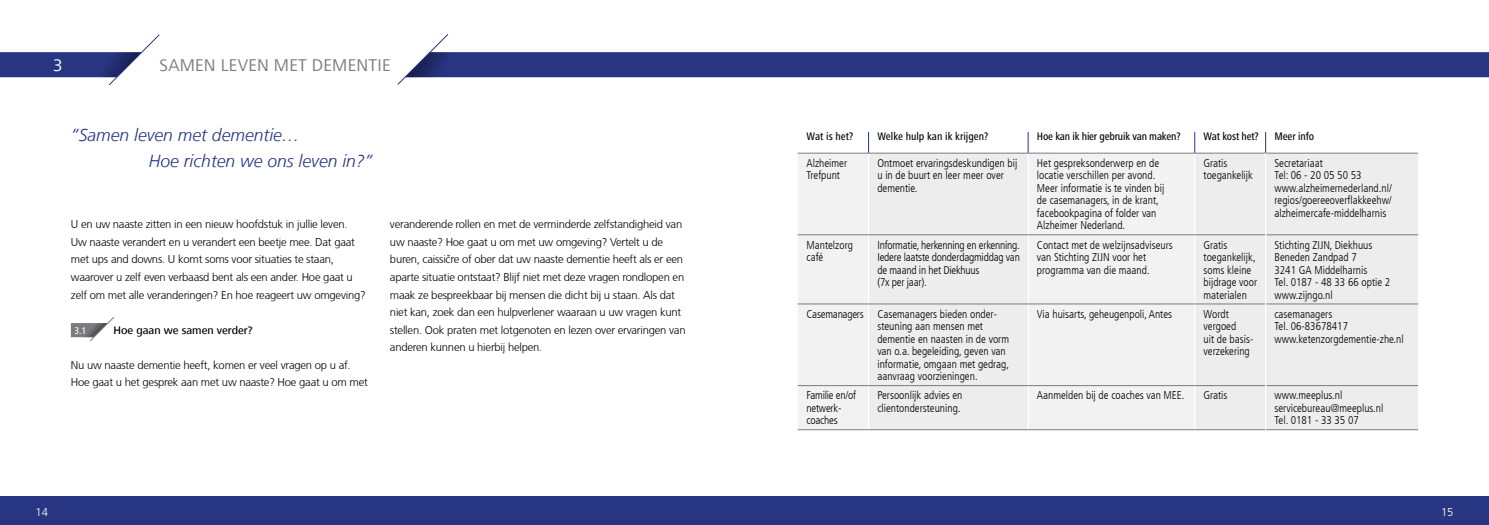
<style>
.page{position:relative;width:1489px;height:525px;background:#fff}
.page>*{position:absolute;margin:0;border:0;box-sizing:border-box;transform-origin:0 0}
.t1{font:italic 300 17.5px/26.2px "Frutiger LT";color:#283583}
.t2{font:17.5px "Frutiger Next LT";letter-spacing:.015em;color:#7c7b81}
.t3{font:17.5px "Frutiger Next LT";color:#fff}
.t4{font:300 condensed 11.25px/12.5px "Frutiger LT";color:#000}
.t5{font:300 11.25px/17.5px "Frutiger CE";letter-spacing:-.02em;color:#000}
.t6{font:300 condensed 11.25px/12.5px "Frutiger LT";letter-spacing:-.02em;color:#000}
.t7{font:500 condensed 11.25px "Frutiger Next LT";letter-spacing:-.015em;color:#000}
.t8{font:500 11.25px "Frutiger Next LT";color:#000}
.t9{font:300 11.25px "Frutiger CE";color:#fff}
.t10{font:500 condensed 10px "Frutiger Next LT";color:#fff}
</style>
<div class="page">
<svg style="left:71px;top:317px;width:44px;height:24px"></svg>
<div style="left:0;top:496px;width:1488px;height:28px;background:#283583"></div>
<svg style="left:0;top:34px;width:160px;height:52px"></svg>
<svg style="left:397px;top:34px;width:1091px;height:51px"></svg>
<div style="left:797px;top:154px;width:70px;height:275px;background:#f2f2f2"></div>
<div style="left:869px;top:154px;width:548px;height:275px;background:#ededed"></div>
<svg style="left:868px;top:132px;width:1px;height:21px"></svg>
<svg style="left:1027px;top:132px;width:1px;height:21px"></svg>
<svg style="left:1194px;top:132px;width:1px;height:21px"></svg>
<svg style="left:1265px;top:132px;width:1px;height:21px"></svg>
<hr style="left:1027px;top:153px;width:1px;height:81px;background:#fff">
<hr style="left:1193px;top:153px;width:2px;height:81px;background:#fff">
<hr style="left:1027px;top:235px;width:1px;height:68px;background:#fff">
<hr style="left:1193px;top:235px;width:2px;height:68px;background:#fff">
<hr style="left:1027px;top:304px;width:1px;height:81px;background:#fff">
<hr style="left:1193px;top:304px;width:2px;height:81px;background:#fff">
<hr style="left:1027px;top:385px;width:1px;height:44px;background:#fff">
<hr style="left:1193px;top:385px;width:2px;height:44px;background:#fff">
<hr style="left:797px;top:234px;width:71px;height:1px;background:#7c7b81">
<hr style="left:797px;top:303px;width:71px;height:1px;background:#7c7b81">
<hr style="left:797px;top:385px;width:71px;height:1px;background:#7c7b81">
<hr style="left:797px;top:429px;width:71px;height:1px;background:#7c7b81">
<hr style="left:868px;top:234px;width:160px;height:1px;background:#7c7b81">
<hr style="left:868px;top:303px;width:160px;height:1px;background:#7c7b81">
<hr style="left:868px;top:385px;width:160px;height:1px;background:#7c7b81">
<hr style="left:868px;top:429px;width:160px;height:1px;background:#7c7b81">
<hr style="left:1028px;top:234px;width:166px;height:1px;background:#7c7b81">
<hr style="left:1028px;top:303px;width:166px;height:1px;background:#7c7b81">
<hr style="left:1028px;top:385px;width:166px;height:1px;background:#7c7b81">
<hr style="left:1028px;top:429px;width:166px;height:1px;background:#7c7b81">
<hr style="left:1194px;top:234px;width:70px;height:1px;background:#7c7b81">
<hr style="left:1266px;top:234px;width:151px;height:1px;background:#7c7b81">
<hr style="left:1194px;top:303px;width:70px;height:1px;background:#7c7b81">
<hr style="left:1266px;top:303px;width:151px;height:1px;background:#7c7b81">
<hr style="left:1194px;top:385px;width:70px;height:1px;background:#7c7b81">
<hr style="left:1266px;top:385px;width:151px;height:1px;background:#7c7b81">
<hr style="left:1194px;top:429px;width:71px;height:1px;background:#7c7b81">
<hr style="left:1265px;top:429px;width:152px;height:1px;background:#7c7b81">
<hr style="left:797px;top:153px;width:71px;height:1px;background:#7c7b81">
<hr style="left:868px;top:153px;width:160px;height:1px;background:#7c7b81">
<hr style="left:1028px;top:153px;width:166px;height:1px;background:#7c7b81">
<hr style="left:1194px;top:153px;width:71px;height:1px;background:#7c7b81">
<hr style="left:1265px;top:153px;width:152px;height:1px;background:#7c7b81">
<hr style="left:1264px;top:153px;width:2px;height:82px;background:#fff">
<hr style="left:1264px;top:235px;width:2px;height:69px;background:#fff">
<hr style="left:1264px;top:304px;width:2px;height:81px;background:#fff">
<hr style="left:1264px;top:385px;width:2px;height:44px;background:#fff">
<h1 class="t3" style="left:53px;top:55px;width:11px">3</h1>
<h1 class="t2" style="left:160px;top:55px;width:232px">SAMEN LEVEN MET DEMENTIE</h1>
<h1 class="t1" style="left:149px;top:122px;width:225px;text-indent:-78px">“Samen leven met dementie…<br>Hoe richten we ons leven in?”</h1>
<p class="t7" style="left:806px;top:130px;width:48px">Wat is het?</p>
<p class="t7" style="left:877px;top:130px;width:112px">Welke hulp kan ik krijgen?</p>
<p class="t7" style="left:1036px;top:130px;width:145px">Hoe kan ik hier gebruik van maken?</p>
<p class="t7" style="left:1203px;top:130px;width:57px">Wat kost het?</p>
<p class="t7" style="left:1274px;top:130px;width:41px">Meer info</p>
<p class="t4" style="left:806px;top:157px;width:42px">Alzheimer<br>Trefpunt</p>
<p class="t4" style="left:877px;top:157px;width:141px">Ontmoet ervaringsdeskundigen bij u in de buurt en leer meer over dementie.</p>
<p class="t4" style="left:1036px;top:157px;width:129px">Het gespreksonderwerp en de locatie verschillen per avond.<br>Meer informatie is te vinden bij de casemanagers, in de krant, facebookpagina of folder van<br>Alzheimer Nederland.</p>
<p class="t4" style="left:1203px;top:157px;width:51px">Gratis toegankelijk</p>
<p class="t4" style="left:1274px;top:157px;width:119px">Secretariaat<br>Tel: 06 - 20 05 50 53 www.alzheimernederland.nl/ regios/goereeoverflakkeehw/ alzheimercafe-middelharnis</p>
<p class="t4" style="left:806px;top:238px;width:48px">Mantelzorg café</p>
<p class="t6" style="left:877px;top:238px;width:144px">Informatie, herkenning en erkenning.<br>Iedere laatste donderdagmiddag van de maand in het Diekhuus<br>(7x per jaar).</p>
<p class="t4" style="left:1036px;top:238px;width:137px">Contact met de welzijnsadviseurs van Stichting ZIJN voor het programma van die maand.</p>
<p class="t4" style="left:1203px;top:238px;width:55px">Gratis toegankelijk, soms kleine bijdrage voor materialen</p>
<p class="t4" style="left:1274px;top:238px;width:117px">Stichting ZIJN, Diekhuus<br>Beneden Zandpad 7<br>3241 GA Middelharnis<br>Tel. 0187 - 48 33 66 optie 2 www.zijngo.nl</p>
<p class="t4" style="left:877px;top:307px;width:133px;text-indent:-71px">Casemanagers Casemanagers bieden onder&shy;steuning aan mensen met dementie en naasten in de vorm van o.a. begeleiding, geven van informatie, omgaan met gedrag, aanvraag voorzieningen.</p>
<p class="t4" style="left:1036px;top:307px;width:137px">Via huisarts, geheugenpoli, Antes</p>
<p class="t4" style="left:1203px;top:307px;width:51px">Wordt vergoed<br>uit de basis&shy;verzekering</p>
<p class="t4" style="left:1274px;top:307px;width:131px">casemanagers<br>Tel. 06-83678417 www.ketenzorgdementie-zhe.nl</p>
<p class="t6" style="left:806px;top:389px;width:51px">Familie en/of netwerk&shy;coaches</p>
<p class="t4" style="left:877px;top:389px;width:87px">Persoonlijk advies en clientondersteuning.</p>
<p class="t4" style="left:1036px;top:389px;width:149px">Aanmelden bij de coaches van MEE.</p>
<p class="t4" style="left:1203px;top:389px;width:25px">Gratis</p>
<p class="t4" style="left:1274px;top:389px;width:110px">www.meeplus.nl servicebureau@meeplus.nl<br>Tel. 0181 - 33 35 07</p>
<p class="t5" style="left:390px;top:215px;width:297px">veranderende rollen en met de verminderde zelfstandigheid van uw naaste? Hoe gaat u om met uw omgeving? Vertelt u de buren, caissière of ober dat uw naaste dementie heeft als er een aparte situatie ontstaat? Blijf niet met deze vragen rondlopen en maak ze bespreekbaar bij mensen die dicht bij u staan. Als dat niet kan, zoek dan een hulpverlener waaraan u uw vragen kunt stellen. Ook praten met lotgenoten en lezen over ervaringen van anderen kunnen u hierbij helpen.</p>
<p class="t5" style="left:71px;top:215px;width:296px">U en uw naaste zitten in een nieuw hoofdstuk in jullie leven.<br>Uw naaste verandert en u verandert een beetje mee. Dat gaat met ups and downs. U komt soms voor situaties te staan, waarover u zelf even verbaasd bent als een ander. Hoe gaat u zelf om met alle veranderingen? En hoe reageert uw omgeving?</p>
<p class="t10" style="left:74px;top:324px;width:13px">3.1</p>
<p class="t8" style="left:113px;top:323px;width:141px">Hoe gaan we samen verder?</p>
<p class="t5" style="left:71px;top:355px;width:298px">Nu uw naaste dementie heeft, komen er veel vragen op u af.<br>Hoe gaat u het gesprek aan met uw naaste? Hoe gaat u om met</p>
<p class="t9" style="left:35px;top:505px;width:14px">14</p>
<p class="t9" style="left:1440px;top:505px;width:14px">15</p>
</div>
